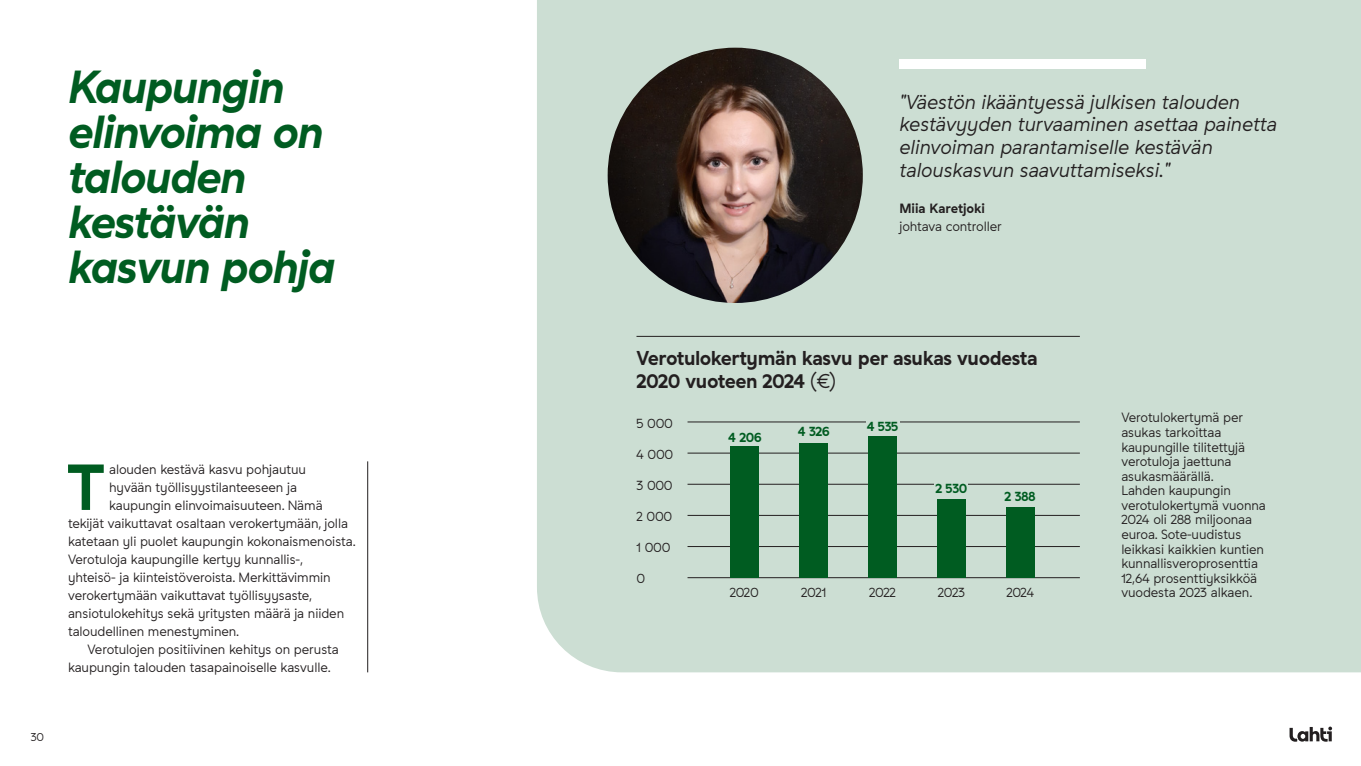
<style>
.page{position:relative;width:1361px;height:766px;background:#fff}
.page>*{position:absolute;margin:0;border:0;box-sizing:border-box;transform-origin:0 0}
.leipis__pieni_anfangi{font:700 63px "Studio Feixen Sans Lahti";color:#005c21}
.iso_otsikko{font:italic 45px/45px "Studio Feixen Sans Lahti Headline";letter-spacing:-.035em;color:#005c21}
.iso_lainaus{font:italic 19.5px/22.5px "Studio Feixen Sans Lahti";letter-spacing:-.005em;color:#231f20}
.väliotsikko{font:700 19.5px/22.5px "Studio Feixen Sans Lahti";letter-spacing:-.02em;color:#231f20}
.leipis__pieni_anfangi-2{font:13.05px "Studio Feixen Sans Lahti";letter-spacing:-.005em;color:#231f20}
.kuvaaja_selite{font:13.05px/14.5px "Studio Feixen Sans Lahti";letter-spacing:-.005em;color:#231f20}
.leipis__sis{font:13.05px/18px "Studio Feixen Sans Lahti";letter-spacing:-.005em;color:#231f20}
.leipis{font:13.05px "Studio Feixen Sans Lahti";letter-spacing:-.025em;color:#231f20}
.leipis-2{font:700 13.05px "Studio Feixen Sans Lahti";color:#005c21}
.leipis-3{font:700 13.05px "Studio Feixen Sans Lahti";letter-spacing:-.005em;color:#231f20}
.t1{font:11.25px "Studio Feixen Sans Lahti";color:#231f20}
.s1{font-weight:400}
</style>
<div class="page">
<svg style="left:1289px;top:726px;width:43px;height:15px"></svg>
<div style="left:537px;top:0;width:824px;height:672px;background:#ccded3"></div>
<hr style="left:367px;top:461px;width:1px;height:211px;background:#231f20">
<hr style="left:636px;top:336px;width:444px;height:1px;background:#231f20">
<hr style="left:687px;top:484px;width:393px;height:1px;background:#231f20">
<hr style="left:687px;top:452px;width:393px;height:1px;background:#231f20">
<hr style="left:687px;top:421px;width:393px;height:1px;background:#231f20">
<hr style="left:687px;top:515px;width:393px;height:1px;background:#231f20">
<img style="left:607px;top:48px;width:256px;height:255px;border-radius:128px">
<hr style="left:687px;top:577px;width:393px;height:1px;background:#231f20">
<hr style="left:687px;top:546px;width:393px;height:1px;background:#231f20">
<div style="left:899px;top:60px;width:247px;height:9px;background:#fff"></div>
<div style="left:799px;top:442px;width:29px;height:135px;background:#005c21"></div>
<div style="left:730px;top:446px;width:29px;height:131px;background:#005c21"></div>
<div style="left:868px;top:436px;width:29px;height:141px;background:#005c21"></div>
<div style="left:937px;top:499px;width:29px;height:78px;background:#005c21"></div>
<div style="left:1006px;top:506px;width:28px;height:71px;background:#005c21"></div>
<div style="left:728px;top:429px;width:33px;height:13px;background:#ccded3"></div>
<div style="left:798px;top:423px;width:31px;height:13px;background:#ccded3"></div>
<div style="left:866px;top:418px;width:33px;height:12px;background:#ccded3"></div>
<div style="left:934px;top:480px;width:34px;height:13px;background:#ccded3"></div>
<div style="left:1004px;top:488px;width:32px;height:13px;background:#ccded3"></div>
<p class="iso_otsikko" style="left:68px;top:65px;width:269px">Kaupungin elinvoima on talouden kestävän kasvun pohja</p>
<p class="t1" style="left:31px;top:729px;width:15px">30</p>
<p class="leipis__pieni_anfangi" style="left:67px;top:449px;width:39px">T</p>
<p class="leipis__pieni_anfangi-2" style="left:109px;top:461px;width:198px">alouden kestävä kasvu pohjautuu</p>
<p class="leipis__pieni_anfangi-2" style="left:109px;top:479px;width:189px">hyvään työllisyystilanteeseen ja</p>
<p class="leipis__pieni_anfangi-2" style="left:109px;top:497px;width:215px">kaupungin elinvoimaisuuteen. Nämä</p>
<p class="leipis__pieni_anfangi-2" style="left:68px;top:515px;width:282px">tekijät vaikuttavat osaltaan verokertymään, jolla</p>
<p class="leipis__pieni_anfangi-2" style="left:68px;top:533px;width:289px">katetaan yli puolet kaupungin kokonaismenoista.</p>
<p class="leipis__pieni_anfangi-2" style="left:68px;top:551px;width:237px">Verotuloja kaupungille kertyy kunnallis-,</p>
<p class="leipis__pieni_anfangi-2" style="left:68px;top:569px;width:264px">yhteisö- ja kiinteistöveroista. Merkittävimmin</p>
<p class="leipis__pieni_anfangi-2" style="left:68px;top:587px;width:246px">verokertymään vaikuttavat työllisyysaste,</p>
<p class="leipis__pieni_anfangi-2" style="left:68px;top:605px;width:278px">ansiotulokehitys sekä yritysten määrä ja niiden</p>
<p class="leipis__pieni_anfangi-2" style="left:68px;top:623px;width:173px">taloudellinen menestyminen.</p>
<p class="leipis__sis" style="left:68px;top:640px;width:272px;text-indent:20px">Verotulojen positiivinen kehitys on perusta kaupungin talouden tasapainoiselle kasvulle.</p>
<p class="iso_lainaus" style="left:899px;top:92px;width:379px">"Väestön ikääntyessä julkisen talouden kestävyyden turvaaminen asettaa painetta elinvoiman parantamiselle kestävän talouskasvun saavuttamiseksi."</p>
<p class="leipis-3" style="left:899px;top:200px;width:87px">Miia Karetjoki</p>
<p class="leipis" style="left:899px;top:218px;width:104px">johtava controller</p>
<p class="väliotsikko" style="left:636px;top:347px;width:403px">Verotulokertymän kasvu per asukas vuodesta<br>2020 vuoteen 2024 <span class="s1">(€)</span></p>
<p class="leipis" style="left:636px;top:415px;width:38px">5 000</p>
<p class="leipis" style="left:636px;top:446px;width:38px">4 000</p>
<p class="leipis" style="left:636px;top:477px;width:38px">3 000</p>
<p class="leipis" style="left:636px;top:508px;width:37px">2 000</p>
<p class="leipis" style="left:636px;top:539px;width:35px">1 000</p>
<p class="leipis" style="left:636px;top:570px;width:10px">0</p>
<p class="leipis-2" style="left:728px;top:429px;width:35px">4 206</p>
<p class="leipis-2" style="left:798px;top:423px;width:33px">4 326</p>
<p class="leipis-2" style="left:867px;top:418px;width:33px">4 535</p>
<p class="leipis-2" style="left:935px;top:480px;width:33px">2 530</p>
<p class="leipis-2" style="left:1004px;top:488px;width:33px">2 388</p>
<p class="leipis" style="left:730px;top:584px;width:31px">2020</p>
<p class="leipis" style="left:801px;top:584px;width:27px">2021</p>
<p class="leipis" style="left:869px;top:584px;width:28px">2022</p>
<p class="leipis" style="left:938px;top:584px;width:29px">2023</p>
<p class="leipis" style="left:1006px;top:584px;width:29px">2024</p>
<p class="kuvaaja_selite" style="left:1121px;top:410px;width:146px">Verotulokertymä per asukas tarkoittaa kaupungille tilitettyjä verotuloja jaettuna asukasmäärällä.<br>Lahden kaupungin verotulokertymä vuonna<br>2024 oli 288 miljoonaa euroa. Sote-uudistus leikkasi kaikkien kuntien kunnallisveroprosenttia<br>12,64 prosenttiyksikköä vuodesta 2023 alkaen.</p>
</div>
